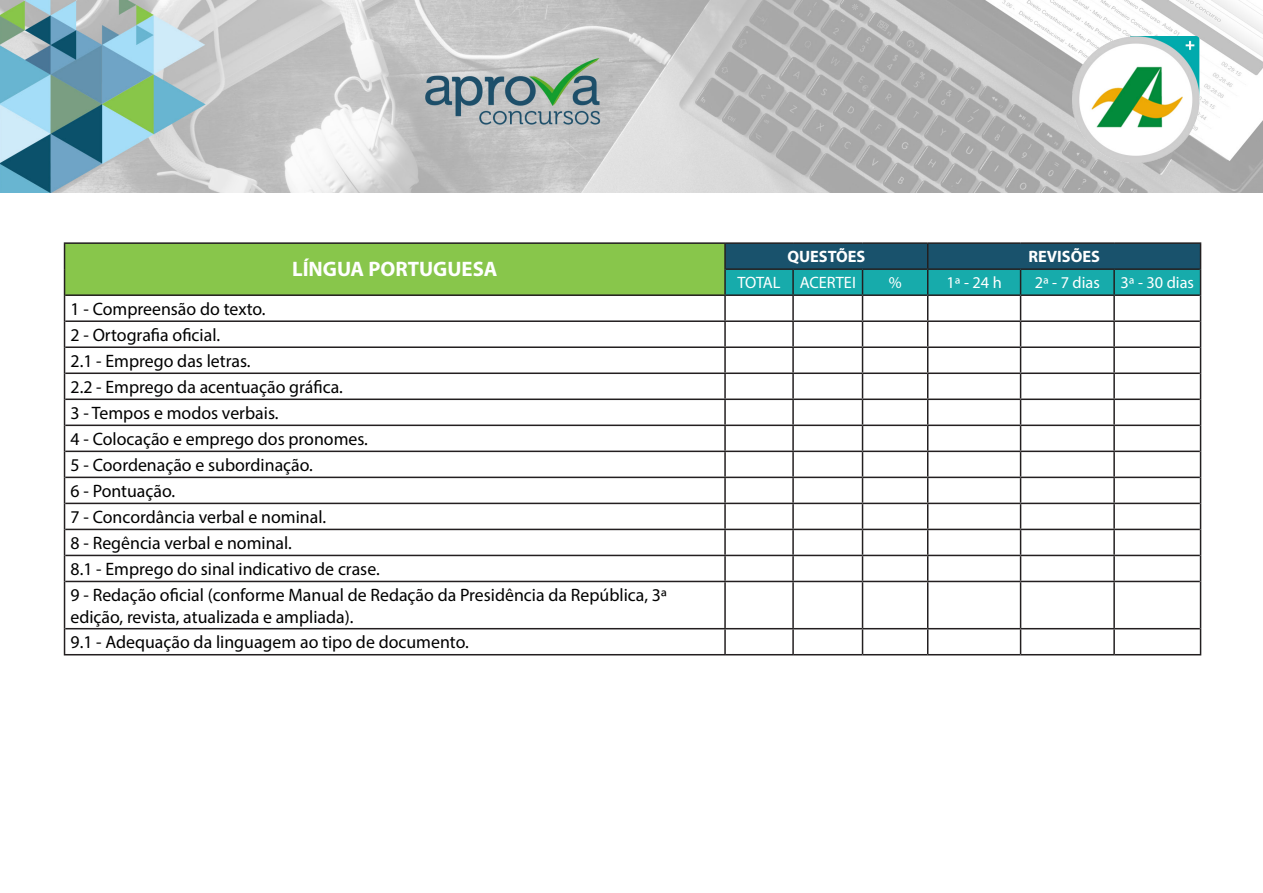
<style>
.page{position:relative;width:1263px;height:893px;background:#fff}
.page>*{position:absolute;margin:0;border:0;box-sizing:border-box;transform-origin:0 0}
.t1{font:700 21px "Myriad Pro";color:#fff}
.t2{font:18px/21.6px "Myriad Pro";color:#000}
.t3{font:16.5px "Myriad Pro";color:#fff}
.t4{font:700 16.5px "Myriad Pro";color:#fff}
</style>
<div class="page">
<img style="left:0;top:0;width:1263px;height:656px">
<div style="left:65px;top:243px;width:660px;height:52px;background:#88c64b"></div>
<hr style="left:64px;top:242px;width:661px;height:2px;background:#231f20">
<hr style="left:725px;top:242px;width:68px;height:2px;background:#231f20">
<hr style="left:793px;top:242px;width:69px;height:2px;background:#231f20">
<hr style="left:862px;top:242px;width:66px;height:2px;background:#231f20">
<hr style="left:928px;top:242px;width:92px;height:2px;background:#231f20">
<hr style="left:1020px;top:242px;width:94px;height:2px;background:#231f20">
<hr style="left:1114px;top:242px;width:87px;height:2px;background:#231f20">
<hr style="left:65px;top:294px;width:660px;height:2px;background:#231f20">
<hr style="left:65px;top:320px;width:660px;height:2px;background:#231f20">
<hr style="left:65px;top:346px;width:660px;height:2px;background:#231f20">
<hr style="left:65px;top:372px;width:660px;height:2px;background:#231f20">
<hr style="left:65px;top:398px;width:660px;height:2px;background:#231f20">
<hr style="left:65px;top:425px;width:660px;height:1px;background:#231f20">
<hr style="left:65px;top:451px;width:660px;height:1px;background:#231f20">
<hr style="left:65px;top:477px;width:660px;height:1px;background:#231f20">
<hr style="left:65px;top:503px;width:660px;height:1px;background:#231f20">
<hr style="left:65px;top:529px;width:660px;height:1px;background:#231f20">
<hr style="left:65px;top:555px;width:660px;height:1px;background:#231f20">
<hr style="left:65px;top:581px;width:660px;height:1px;background:#231f20">
<hr style="left:725px;top:581px;width:68px;height:1px;background:#231f20">
<hr style="left:793px;top:581px;width:69px;height:1px;background:#231f20">
<hr style="left:862px;top:581px;width:66px;height:1px;background:#231f20">
<hr style="left:928px;top:581px;width:92px;height:1px;background:#231f20">
<hr style="left:1020px;top:581px;width:94px;height:1px;background:#231f20">
<hr style="left:1114px;top:581px;width:86px;height:1px;background:#231f20">
<hr style="left:65px;top:628px;width:660px;height:1px;background:#231f20">
<hr style="left:725px;top:628px;width:68px;height:1px;background:#231f20">
<hr style="left:793px;top:628px;width:69px;height:1px;background:#231f20">
<hr style="left:862px;top:628px;width:66px;height:1px;background:#231f20">
<hr style="left:928px;top:628px;width:92px;height:1px;background:#231f20">
<hr style="left:1020px;top:628px;width:94px;height:1px;background:#231f20">
<hr style="left:1114px;top:628px;width:86px;height:1px;background:#231f20">
<hr style="left:64px;top:654px;width:661px;height:1px;background:#231f20">
<hr style="left:725px;top:654px;width:68px;height:1px;background:#231f20">
<hr style="left:793px;top:654px;width:69px;height:1px;background:#231f20">
<hr style="left:862px;top:654px;width:66px;height:1px;background:#231f20">
<hr style="left:928px;top:654px;width:92px;height:1px;background:#231f20">
<hr style="left:1020px;top:654px;width:94px;height:1px;background:#231f20">
<hr style="left:1114px;top:654px;width:87px;height:1px;background:#231f20">
<hr style="left:724px;top:244px;width:2px;height:25px;background:#231f20">
<hr style="left:724px;top:269px;width:2px;height:25px;background:#231f20">
<hr style="left:724px;top:296px;width:2px;height:24px;background:#231f20">
<hr style="left:724px;top:322px;width:2px;height:24px;background:#231f20">
<hr style="left:724px;top:348px;width:2px;height:24px;background:#231f20">
<hr style="left:724px;top:374px;width:2px;height:24px;background:#231f20">
<hr style="left:724px;top:400px;width:2px;height:25px;background:#231f20">
<hr style="left:724px;top:426px;width:2px;height:25px;background:#231f20">
<hr style="left:724px;top:452px;width:2px;height:25px;background:#231f20">
<hr style="left:724px;top:478px;width:2px;height:25px;background:#231f20">
<hr style="left:724px;top:504px;width:2px;height:25px;background:#231f20">
<hr style="left:724px;top:530px;width:2px;height:25px;background:#231f20">
<svg style="left:64px;top:244px;width:1px;height:337px"></svg>
<hr style="left:724px;top:556px;width:2px;height:25px;background:#231f20">
<svg style="left:725px;top:243px;width:476px;height:338px"></svg>
<hr style="left:64px;top:581px;width:1px;height:48px;background:#231f20">
<hr style="left:724px;top:582px;width:2px;height:46px;background:#231f20">
<hr style="left:792px;top:582px;width:2px;height:46px;background:#231f20">
<hr style="left:862px;top:582px;width:1px;height:46px;background:#231f20">
<hr style="left:927px;top:582px;width:1px;height:46px;background:#231f20">
<hr style="left:1020px;top:582px;width:1px;height:46px;background:#231f20">
<hr style="left:1113px;top:582px;width:2px;height:46px;background:#231f20">
<hr style="left:1200px;top:581px;width:1px;height:48px;background:#231f20">
<svg style="left:64px;top:629px;width:1px;height:25px"></svg>
<hr style="left:724px;top:629px;width:2px;height:25px;background:#231f20">
<hr style="left:792px;top:629px;width:2px;height:25px;background:#231f20">
<svg style="left:862px;top:629px;width:1px;height:25px"></svg>
<svg style="left:927px;top:629px;width:1px;height:25px"></svg>
<svg style="left:1020px;top:629px;width:1px;height:25px"></svg>
<hr style="left:1113px;top:629px;width:2px;height:25px;background:#231f20">
<svg style="left:1200px;top:629px;width:1px;height:25px"></svg>
<img style="left:1073px;top:36px;width:126px;height:127px">
<p class="t1" style="left:292px;top:255px;width:207px">LÍNGUA PORTUGUESA</p>
<p class="t2" style="left:71px;top:298px;width:197px">1 - Compreensão do texto.</p>
<p class="t2" style="left:71px;top:324px;width:151px">2 - Ortografia oficial.</p>
<p class="t2" style="left:71px;top:350px;width:182px">2.1 - Emprego das letras.</p>
<p class="t2" style="left:71px;top:376px;width:274px">2.2 - Emprego da acentuação gráfica.</p>
<p class="t2" style="left:71px;top:402px;width:210px">3 - Tempos e modos verbais.</p>
<p class="t2" style="left:71px;top:428px;width:299px">4 - Colocação e emprego dos pronomes.</p>
<p class="t2" style="left:71px;top:454px;width:244px">5 - Coordenação e subordinação.</p>
<p class="t2" style="left:71px;top:480px;width:106px">6 - Pontuação.</p>
<p class="t2" style="left:71px;top:506px;width:257px">7 - Concordância verbal e nominal.</p>
<p class="t2" style="left:71px;top:532px;width:223px">8 - Regência verbal e nominal.</p>
<p class="t2" style="left:71px;top:558px;width:311px">8.1 - Emprego do sinal indicativo de crase.</p>
<p class="t2" style="left:71px;top:584px;width:598px">9 - Redação oficial (conforme Manual de Redação da Presidência da República, 3ª edição, revista, atualizada e ampliada).</p>
<p class="t2" style="left:71px;top:631px;width:400px">9.1 - Adequação da linguagem ao tipo de documento.</p>
<p class="t4" style="left:787px;top:245px;width:80px">QUESTÕES</p>
<p class="t4" style="left:1028px;top:245px;width:73px">REVISÕES</p>
<p class="t3" style="left:737px;top:272px;width:45px">TOTAL</p>
<p class="t3" style="left:800px;top:272px;width:58px">ACERTEI</p>
<p class="t3" style="left:889px;top:272px;width:14px">%</p>
<p class="t3" style="left:946px;top:272px;width:57px">1ª - 24 h</p>
<p class="t3" style="left:1035px;top:272px;width:67px">2ª - 7 dias</p>
<p class="t3" style="left:1120px;top:272px;width:75px">3ª - 30 dias</p>
</div>
